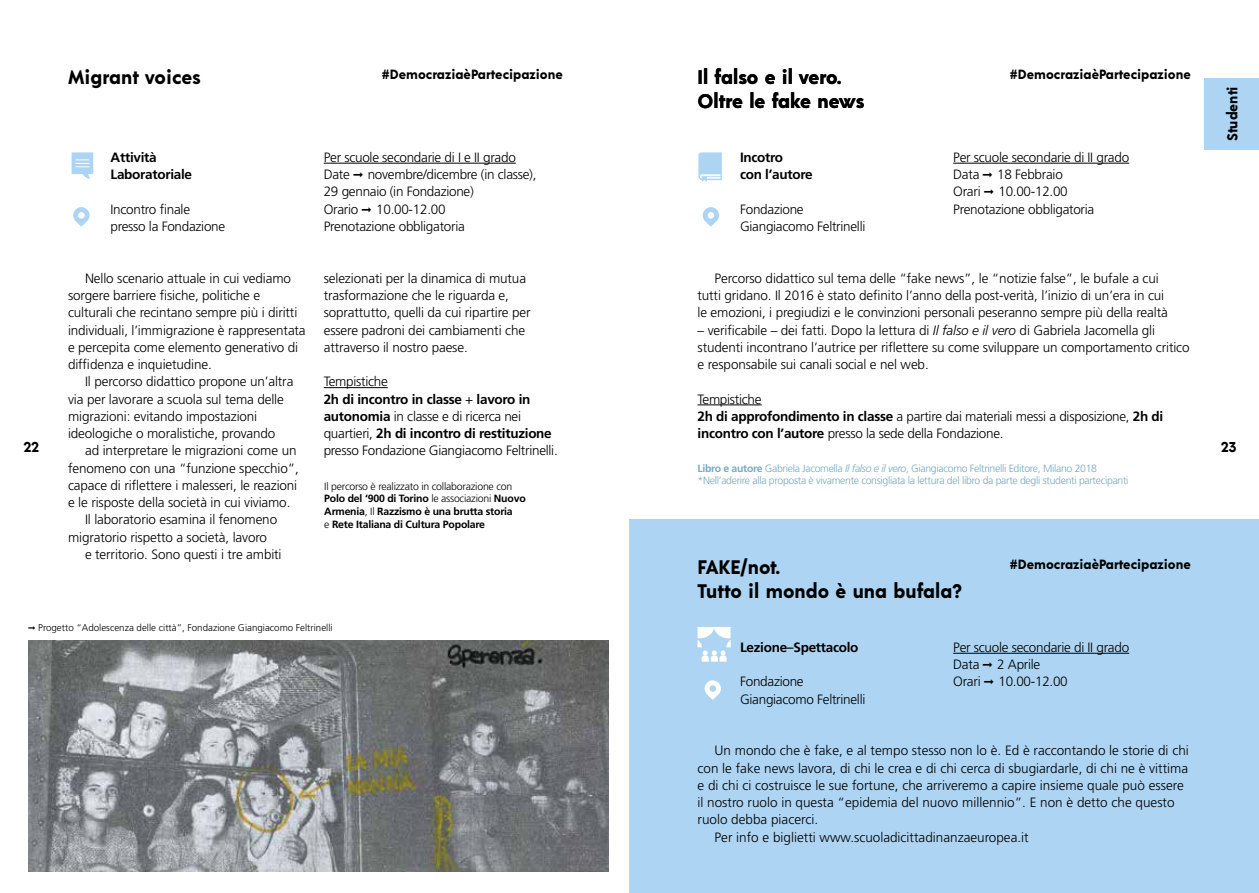
<style>
.page{position:relative;width:1259px;height:893px;background:#fff}
.page>*{position:absolute;margin:0;border:0;box-sizing:border-box;transform-origin:0 0}
.t1{font:700 19.5px/24px "Acre";color:#000}
.t2{font:700 14.25px "Acre";color:#000}
.t3{font:300 13.5px/17.2px "Frutiger";letter-spacing:-.01em;color:#000}
.t4{font:700 13.5px/17.2px "Frutiger";letter-spacing:-.02em;color:#000}
.t5{font:700 13.35px "Acre";color:#000}
.t6{font:300 10.5px/12.6px "Frutiger";letter-spacing:-.03em;color:#79a8c5}
.t7{font:700 10.5px/12.6px "Frutiger";letter-spacing:-.02em;color:#000}
.t8{font:300 9.75px "Frutiger";color:#000}
.s1{font-family:"Acre";font-weight:700}
.s2{font-weight:700}
.s3{font-weight:300}
.s4{font-style:italic}
.s5{font-family:"Bree";font-weight:400}
</style>
<div class="page">
<div style="left:629px;top:520px;width:630px;height:373px;background:#add4f2"></div>
<hr style="left:953px;top:163px;width:176px;height:1px;background:#000">
<hr style="left:953px;top:653px;width:176px;height:1px;background:#000">
<hr style="left:697px;top:405px;width:64px;height:1px;background:#000">
<svg style="left:702px;top:207px;width:17px;height:20px"></svg>
<svg style="left:704px;top:680px;width:17px;height:20px"></svg>
<svg style="left:698px;top:152px;width:24px;height:30px"></svg>
<div style="left:1205px;top:78px;width:54px;height:72px;background:#add4f2"></div>
<svg style="left:697px;top:627px;width:33px;height:35px"></svg>
<hr style="left:324px;top:163px;width:192px;height:1px;background:#000">
<img style="left:28px;top:641px;width:580px;height:231px">
<hr style="left:324px;top:387px;width:64px;height:1px;background:#000">
<svg style="left:73px;top:207px;width:17px;height:20px"></svg>
<svg style="left:72px;top:152px;width:21px;height:27px"></svg>
<p class="t2" style="left:23px;top:437px;width:17px">22</p>
<h1 class="t1" style="left:68px;top:63px;width:134px">Migrant voices</h1>
<p class="t5" style="left:382px;top:64px;width:182px">#DemocraziaèPartecipazione</p>
<p class="t4" style="left:111px;top:148px;width:83px">Attività<br>Laboratoriale</p>
<p class="t3" style="left:111px;top:200px;width:116px">Incontro finale presso la Fondazione</p>
<p class="t3" style="left:68px;top:269px;width:239px;text-indent:17px">Nello scenario attuale in cui vediamo sorgere barriere fisiche, politiche e culturali che recintano sempre più i diritti individuali, l’immigrazione è rappresentata e percepita come elemento generativo di diffidenza e inquietudine.</p>
<p class="t3" style="left:68px;top:373px;width:227px;text-indent:17px">Il percorso didattico propone un’altra via per lavorare a scuola sul tema delle migrazioni: evitando impostazioni ideologiche o moralistiche, provando</p>
<p class="t3" style="left:85px;top:442px;width:213px">ad interpretare le migrazioni come un</p>
<p class="t3" style="left:68px;top:459px;width:232px">fenomeno con una “funzione specchio”,</p>
<p class="t3" style="left:68px;top:476px;width:231px">capace di riflettere i malesseri, le reazioni</p>
<p class="t3" style="left:68px;top:494px;width:224px">e le risposte della società in cui viviamo.</p>
<p class="t3" style="left:85px;top:511px;width:194px">Il laboratorio esamina il fenomeno</p>
<p class="t3" style="left:68px;top:528px;width:200px">migratorio rispetto a società, lavoro</p>
<p class="t3" style="left:85px;top:545px;width:198px">e territorio. Sono questi i tre ambiti</p>
<p class="t3" style="left:324px;top:148px;width:214px">Per scuole secondarie di I e II grado<br>Date <span class="s1">→</span> novembre/dicembre (in classe),<br>29 gennaio (in Fondazione)<br>Orario <span class="s1">→</span> 10.00-12.00<br>Prenotazione obbligatoria</p>
<p class="t3" style="left:324px;top:269px;width:208px">selezionati per la dinamica di mutua trasformazione che le riguarda e, soprattutto, quelli da cui ripartire per essere padroni dei cambiamenti che attraverso il nostro paese.</p>
<p class="t3" style="left:324px;top:373px;width:235px">Tempistiche<br><span class="s2">2h di incontro in classe</span> + <span class="s2">lavoro in autonomia</span> in classe e di ricerca nei quartieri, <span class="s2">2h di incontro di restituzione </span>presso Fondazione Giangiacomo Feltrinelli.</p>
<p class="t7" style="left:324px;top:480px;width:203px"><span class="s3">Il percorso è realizzato in collaborazione con </span>Polo del ‘900 di Torino <span class="s3">le associazioni</span> Nuovo Armenia<span class="s3">, Il</span> Razzismo è una brutta storia<br><span class="s3">e</span> Rete Italiana di Cultura Popolare</p>
<p class="t8" style="left:28px;top:622px;width:306px"><span class="s1">→</span> Progetto “Adolescenza delle città”, Fondazione Giangiacomo Feltrinelli</p>
<h1 class="t1" style="left:697px;top:63px;width:168px">Il falso e il vero.<br>Oltre le fake news</h1>
<p class="t4" style="left:740px;top:148px;width:74px">Incotro<br>con l’autore</p>
<p class="t3" style="left:740px;top:200px;width:127px">Fondazione<br>Giangiacomo Feltrinelli</p>
<p class="t5" style="left:1010px;top:64px;width:182px">#DemocraziaèPartecipazione</p>
<p class="t3" style="left:953px;top:148px;width:177px">Per scuole secondarie di II grado<br>Data <span class="s1">→</span> 18 Febbraio<br>Orari <span class="s1">→</span> 10.00-12.00<br>Prenotazione obbligatoria</p>
<p class="t3" style="left:697px;top:269px;width:472px;text-align:center">Percorso didattico sul tema delle “fake news”, le “notizie false”, le bufale a cui tutti gridano. Il 2016 è stato definito l’anno della post-verità, l’inizio di un’era in cui le emozioni, i pregiudizi e le convinzioni personali peseranno sempre più della realtà</p>
<p class="t3" style="left:697px;top:321px;width:493px">– verificabile – dei fatti. Dopo la lettura di <span class="s4">Il falso e il vero</span> di Gabriela Jacomella gli studenti incontrano l’autrice per riflettere su come sviluppare un comportamento critico e responsabile sui canali social e nel web.</p>
<p class="t3" style="left:697px;top:390px;width:467px">Tempistiche<br><span class="s2">2h di approfondimento in classe</span> a partire dai materiali messi a disposizione, <span class="s2">2h di incontro con l’autore</span> presso la sede della Fondazione.</p>
<p class="t6" style="left:697px;top:462px;width:432px"><span class="s2">Libro e autore</span> Gabriela Jacomella <span class="s4">Il falso e il vero</span>, Giangiacomo Feltrinelli Editore, Milano 2018 *Nell’aderire alla proposta è vivamente consigliata la lettura del libro da parte degli studenti partecipanti</p>
<h1 class="t1" style="left:697px;top:553px;width:265px">FAKE/not.<br>Tutto il mondo è una bufala?</h1>
<p class="t5" style="left:1010px;top:554px;width:182px">#DemocraziaèPartecipazione</p>
<p class="t4" style="left:740px;top:638px;width:120px">Lezione<span class="s5">–</span>Spettacolo</p>
<p class="t3" style="left:740px;top:673px;width:127px">Fondazione<br>Giangiacomo Feltrinelli</p>
<p class="t3" style="left:953px;top:639px;width:177px">Per scuole secondarie di II grado<br>Data <span class="s1">→</span> 2 Aprile<br>Orari <span class="s1">→</span> 10.00-12.00</p>
<p class="t3" style="left:714px;top:742px;width:476px">Un mondo che è fake, e al tempo stesso non lo è. Ed è raccontando le storie di chi</p>
<p class="t3" style="left:697px;top:759px;width:492px">con le fake news lavora, di chi le crea e di chi cerca di sbugiardarle, di chi ne è vittima</p>
<p class="t3" style="left:697px;top:776px;width:488px">e di chi ci costruisce le sue fortune, che arriveremo a capire insieme quale può essere</p>
<p class="t3" style="left:697px;top:794px;width:478px">il nostro ruolo in questa “epidemia del nuovo millennio”. E non è detto che questo</p>
<p class="t3" style="left:697px;top:811px;width:122px">ruolo debba piacerci.</p>
<p class="t3" style="left:714px;top:828px;width:316px">Per info e biglietti www.scuoladicittadinanzaeuropea.it</p>
<p class="t2" style="left:1222px;top:141px;width:57px;rotate:-90deg">Studenti</p>
<p class="t2" style="left:1220px;top:437px;width:17px">23</p>
</div>
